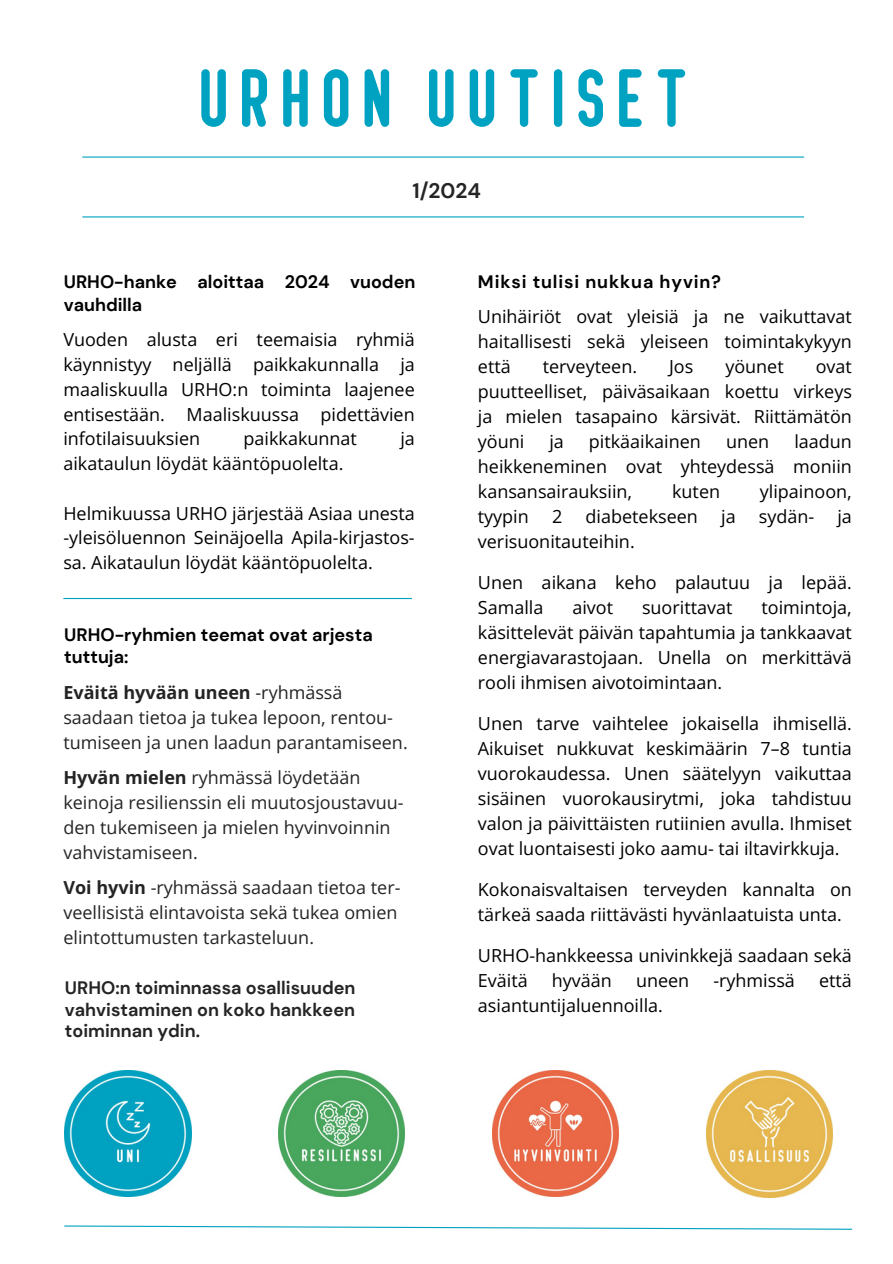
<style>
.page{position:relative;width:893px;height:1264px;background:#fff}
.page>*{position:absolute;margin:0;border:0;box-sizing:border-box;transform-origin:0 0}
.t1{font:700 84px "Somber Sans";letter-spacing:.13em;color:#00a2c2}
.t2{font:700 21px "DM Sans";color:#242424}
.t3{font:18px/25px "Open Sans";color:#000;text-align:justify}
.t4{font:18px/25px "Open Sans";color:#242424}
.t5{font:700 18px/22.5px "DM Sans";color:#000}
.t6{font:700 18px/21.3px "DM Sans";color:#242424}
.t7{font:700 18px "Open Sans";color:#242424}
.t8{font:700 18px "DM Sans";letter-spacing:.05em;color:#000}
.s1{font-weight:400}
.s2{font-weight:700}
</style>
<div class="page">
<hr style="left:82px;top:216px;width:722px;height:1px;background:#00a2c2">
<hr style="left:82px;top:156px;width:722px;height:2px;background:#00a2c2">
<img style="left:65px;top:1070px;width:126px;height:126px">
<img style="left:279px;top:1070px;width:126px;height:126px">
<img style="left:492px;top:1070px;width:126px;height:126px">
<img style="left:706px;top:1070px;width:126px;height:126px">
<svg style="left:64px;top:1225px;width:788px;height:5px"></svg>
<hr style="left:63px;top:598px;width:349px;height:1px;background:#00a2c2">
<p class="t1" style="left:199px;top:64px;width:490px">URHON UUTISET</p>
<p class="t2" style="left:412px;top:177px;width:70px">1/2024</p>
<p class="t5" style="left:64px;top:271px;width:353px">URHO-hanke aloittaa 2024 vuoden vauhdilla</p>
<p class="t8" style="left:478px;top:270px;width:244px">Miksi tulisi nukkua hyvin?</p>
<p class="t3" style="left:478px;top:303px;width:375px">Unihäiriöt ovat yleisiä ja ne vaikuttavat haitallisesti sekä yleiseen toimintakykyyn että</p>
<p class="t3" style="left:63px;top:327px;width:353px">Vuoden alusta eri teemaisia ryhmiä käynnistyy neljällä paikkakunnalla ja maaliskuulla URHO:n toiminta laajenee entisestään. Maaliskuussa pidettävien infotilaisuuksien</p>
<p class="t3" style="left:542px;top:353px;width:96px">terveyteen.</p>
<p class="t3" style="left:669px;top:353px;width:26px">Jos</p>
<p class="t3" style="left:725px;top:353px;width:60px">yöunet</p>
<p class="t3" style="left:478px;top:353px;width:375px;text-indent:338px">ovat puutteelliset, päiväsaikaan koettu virkeys ja mielen tasapaino kärsivät. Riittämätön yöuni</p>
<p class="t3" style="left:243px;top:426px;width:115px">paikkakunnat</p>
<p class="t3" style="left:400px;top:426px;width:16px">ja</p>
<p class="t3" style="left:63px;top:450px;width:281px">aikataulun löydät kääntöpuolelta.</p>
<p class="t3" style="left:63px;top:500px;width:353px">Helmikuussa URHO järjestää Asiaa unesta -yleisöluennon Seinäjoella Apila-kirjastos&shy;sa. Aikataulun löydät kääntöpuolelta.</p>
<p class="t3" style="left:478px;top:428px;width:375px;text-indent:316px">laadun heikkeneminen ovat yhteydessä moniin kansansairauksiin,</p>
<p class="t3" style="left:549px;top:428px;width:16px">ja</p>
<p class="t3" style="left:589px;top:428px;width:114px">pitkäaikainen</p>
<p class="t3" style="left:726px;top:428px;width:45px">unen</p>
<p class="t3" style="left:672px;top:478px;width:50px">kuten</p>
<p class="t3" style="left:759px;top:478px;width:93px">ylipainoon,</p>
<p class="t3" style="left:478px;top:503px;width:52px">tyypin</p>
<p class="t3" style="left:552px;top:503px;width:12px">2</p>
<p class="t3" style="left:585px;top:503px;width:114px">diabetekseen</p>
<p class="t3" style="left:721px;top:503px;width:16px">ja</p>
<p class="t3" style="left:758px;top:503px;width:57px">sydän-</p>
<p class="t3" style="left:837px;top:503px;width:16px">ja</p>
<p class="t3" style="left:478px;top:528px;width:158px">verisuonitauteihin.</p>
<p class="t3" style="left:478px;top:569px;width:375px">Unen aikana keho palautuu ja lepää.<br>Samalla</p>
<p class="t3" style="left:478px;top:594px;width:375px;text-indent:283px">toimintoja, käsittelevät päivän tapahtumia ja tankkaavat energiavarastojaan. Unella on merkittävä rooli ihmisen aivotoimintaan.</p>
<p class="t3" style="left:478px;top:710px;width:375px">Unen tarve vaihtelee jokaisella ihmisellä.<br>Aikuiset nukkuvat keskimäärin 7–8 tuntia vuorokaudessa. Unen säätelyyn vaikuttaa sisäinen vuorokausirytmi, joka tahdistuu valon ja päivittäisten rutiinien avulla. Ihmiset ovat luontaisesti joko aamu- tai iltavirkkuja.</p>
<p class="t3" style="left:478px;top:876px;width:375px">Kokonaisvaltaisen terveyden kannalta on tärkeä saada riittävästi hyvänlaatuista unta.</p>
<p class="t3" style="left:478px;top:942px;width:375px">URHO-hankkeessa univinkkejä saadaan sekä<br>Eväitä</p>
<p class="t3" style="left:572px;top:594px;width:42px">aivot</p>
<p class="t3" style="left:642px;top:594px;width:92px">suorittavat</p>
<p class="t5" style="left:64px;top:623px;width:310px">URHO-ryhmien teemat ovat arjesta tuttuja:</p>
<p class="t7" style="left:63px;top:679px;width:281px">Eväitä hyvään uneen <span class="s1">-ryhmässä</span></p>
<p class="t4" style="left:63px;top:704px;width:346px">saadaan tietoa ja tukea lepoon, rentou&shy;tumiseen ja unen laadun parantamiseen.</p>
<p class="t4" style="left:63px;top:764px;width:342px"><span class="s2">Hyvän mielen</span> ryhmässä löydetään keinoja resilienssin eli muutosjoustavuu&shy;den tukemiseen ja mielen hyvinvoinnin vahvistamiseen.</p>
<p class="t4" style="left:63px;top:874px;width:338px"><span class="s2">Voi hyvin</span> -ryhmässä saadaan tietoa ter&shy;veellisistä elintavoista sekä tukea omien elintottumusten tarkasteluun.</p>
<p class="t3" style="left:552px;top:967px;width:62px">hyvään</p>
<p class="t3" style="left:636px;top:967px;width:55px">uneen</p>
<p class="t3" style="left:713px;top:967px;width:83px">-ryhmissä</p>
<p class="t3" style="left:819px;top:967px;width:34px">että</p>
<p class="t3" style="left:478px;top:992px;width:186px">asiantuntijaluennoilla.</p>
<p class="t6" style="left:65px;top:977px;width:292px">URHO:n toiminnassa osallisuuden</p>
<p class="t6" style="left:65px;top:998px;width:291px">vahvistaminen on koko hankkeen toiminnan ydin.</p>
</div>
